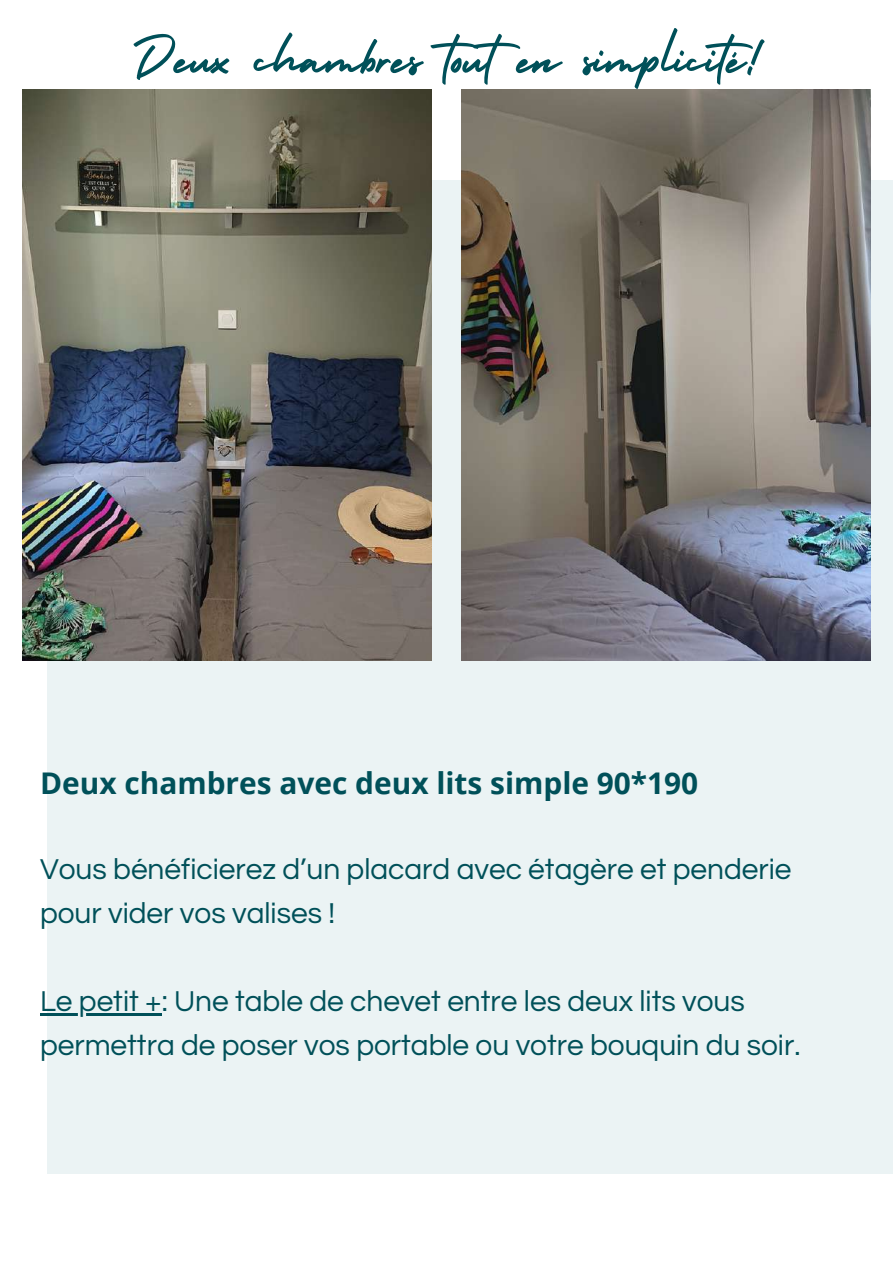
<style>
.page{position:relative;width:893px;height:1264px;background:#fff}
.page>*{position:absolute;margin:0;border:0;box-sizing:border-box;transform-origin:0 0}
.t1{font:61.95px "Holiday";color:#005059}
.t2{font:29.85px/43.8px "Questrial";color:#005059}
.t3{font:700 29.85px "Open Sans";color:#005059}
</style>
<div class="page">
<div style="left:47px;top:180px;width:845px;height:993px;background:#ebf3f4"></div>
<img style="left:22px;top:89px;width:410px;height:571px">
<img style="left:461px;top:89px;width:409px;height:571px">
<hr style="left:40px;top:1013px;width:122px;height:2px;background:#005059">
<h1 class="t1" style="left:132px;top:11px;width:637px">Deux chambres touten simplicité!</h1>
<p class="t3" style="left:40px;top:762px;width:659px">Deux chambres avec deux lits simple 90*190</p>
<p class="t2" style="left:40px;top:848px;width:753px">Vous bénéficierez d’un placard avec étagère et penderie pour vider vos valises !</p>
<p class="t2" style="left:40px;top:980px;width:761px">Le petit +: Une table de chevet entre les deux lits vous permettra de poser vos portable ou votre bouquin du soir.</p>
</div>
